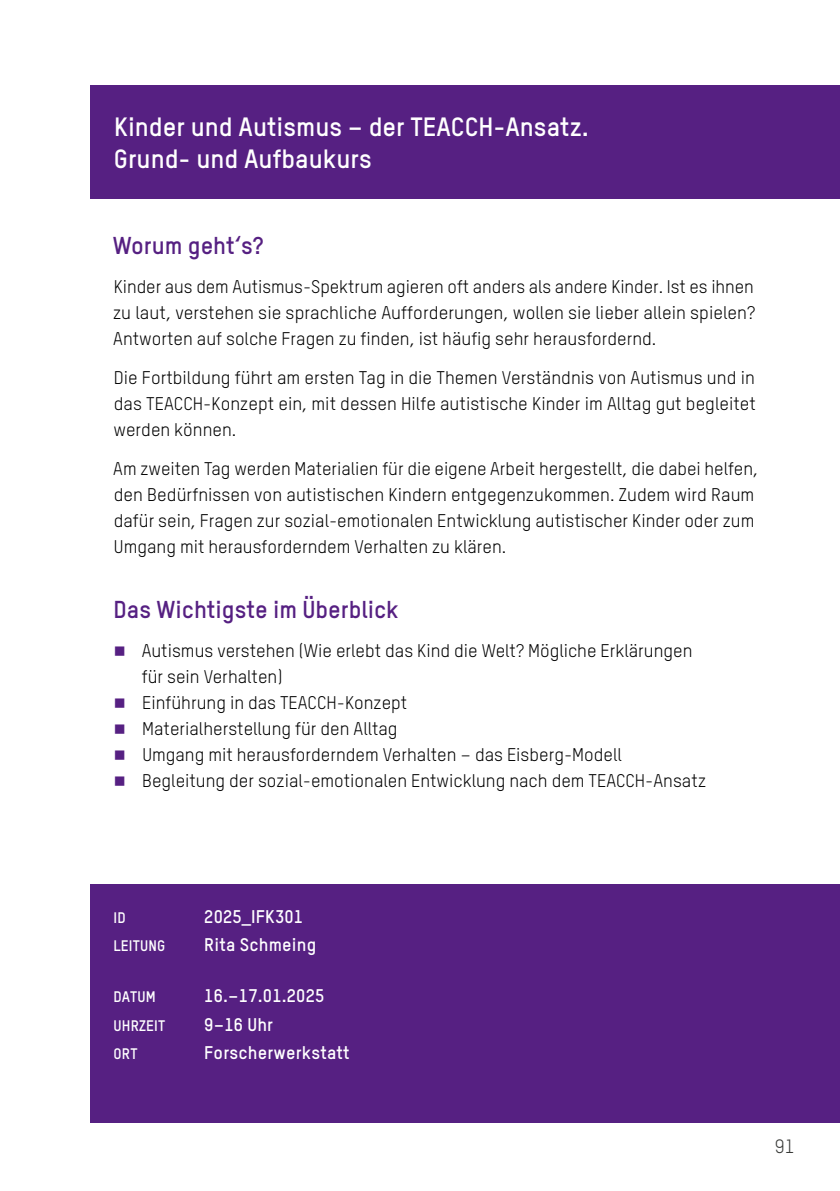
<style>
.page{position:relative;width:840px;height:1191px;background:#fff}
.page>*{position:absolute;margin:0;border:0;box-sizing:border-box;transform-origin:0 0}
.t1{font:700 26px/32px "TSTAR";color:#fff}
.t2{font:700 24px "TSTAR";color:#562082}
.t3{font:19px "TSTAR";color:#383937}
.t4{font:18px/26px "TSTAR";color:#000;text-align:justify}
.t5{font:700 18px "TSTAR";letter-spacing:.01em;color:#fff}
.t6{font:700 15px "TSTAR";letter-spacing:.01em;color:#fff}
</style>
<div class="page">
<div style="left:91px;top:85px;width:748px;height:113px;background:#562082"></div>
<div style="left:91px;top:884px;width:748px;height:239px;background:#562082"></div>
<h1 class="t1" style="left:114px;top:110px;width:476px">Kinder und Autismus – der TEACCH-Ansatz.<br>Grund- und Aufbaukurs</h1>
<h2 class="t2" style="left:113px;top:230px;width:152px">Worum geht‘s?</h2>
<p class="t4" style="left:113px;top:273px;width:643px">Kinder aus dem Autismus-Spektrum agieren oft anders als andere Kinder. Ist es ihnen zu laut, verstehen sie sprachliche Aufforderungen, wollen sie lieber allein spielen?<br>Antworten auf solche Fragen zu finden, ist häufig sehr herausfordernd.</p>
<p class="t4" style="left:113px;top:364px;width:643px">Die Fortbildung führt am ersten Tag in die Themen Verständnis von Autismus und in das TEACCH-Konzept ein, mit dessen Hilfe autistische Kinder im Alltag gut begleitet werden können.</p>
<p class="t4" style="left:113px;top:455px;width:646px;text-align:left">Am zweiten Tag werden Materialien für die eigene Arbeit hergestellt, die dabei helfen, den Bedürfnissen von autistischen Kindern entgegenzukommen. Zudem wird Raum dafür sein, Fragen zur sozial-emotionalen Entwicklung autistischer Kinder oder zum Umgang mit herausforderndem Verhalten zu klären.</p>
<h2 class="t2" style="left:114px;top:594px;width:286px">Das Wichtigste im Überblick</h2>
<p class="t4" style="left:142px;top:637px;width:566px;text-align:left">Autismus verstehen (Wie erlebt das Kind die Welt? Mögliche Erklärungen für sein Verhalten)<br>Einführung in das TEACCH-Konzept<br>Materialherstellung für den Alltag<br>Umgang mit herausforderndem Verhalten – das Eisberg-Modell Begleitung der sozial-emotionalen Entwicklung nach dem TEACCH-Ansatz</p>
<p class="t6" style="left:113px;top:908px;width:14px">ID</p>
<p class="t5" style="left:204px;top:905px;width:100px">2025_IFK301</p>
<p class="t6" style="left:113px;top:936px;width:53px">LEITUNG</p>
<p class="t5" style="left:204px;top:933px;width:113px">Rita Schmeing</p>
<p class="t6" style="left:113px;top:987px;width:44px">DATUM</p>
<p class="t5" style="left:204px;top:984px;width:121px">16.–17.01.2025</p>
<p class="t6" style="left:113px;top:1016px;width:53px">UHRZEIT</p>
<p class="t5" style="left:204px;top:1013px;width:70px">9–16 Uhr</p>
<p class="t6" style="left:113px;top:1044px;width:26px">ORT</p>
<p class="t5" style="left:204px;top:1041px;width:147px">Forscherwerkstatt</p>
<p class="t3" style="left:774px;top:1134px;width:21px">91</p>
</div>
